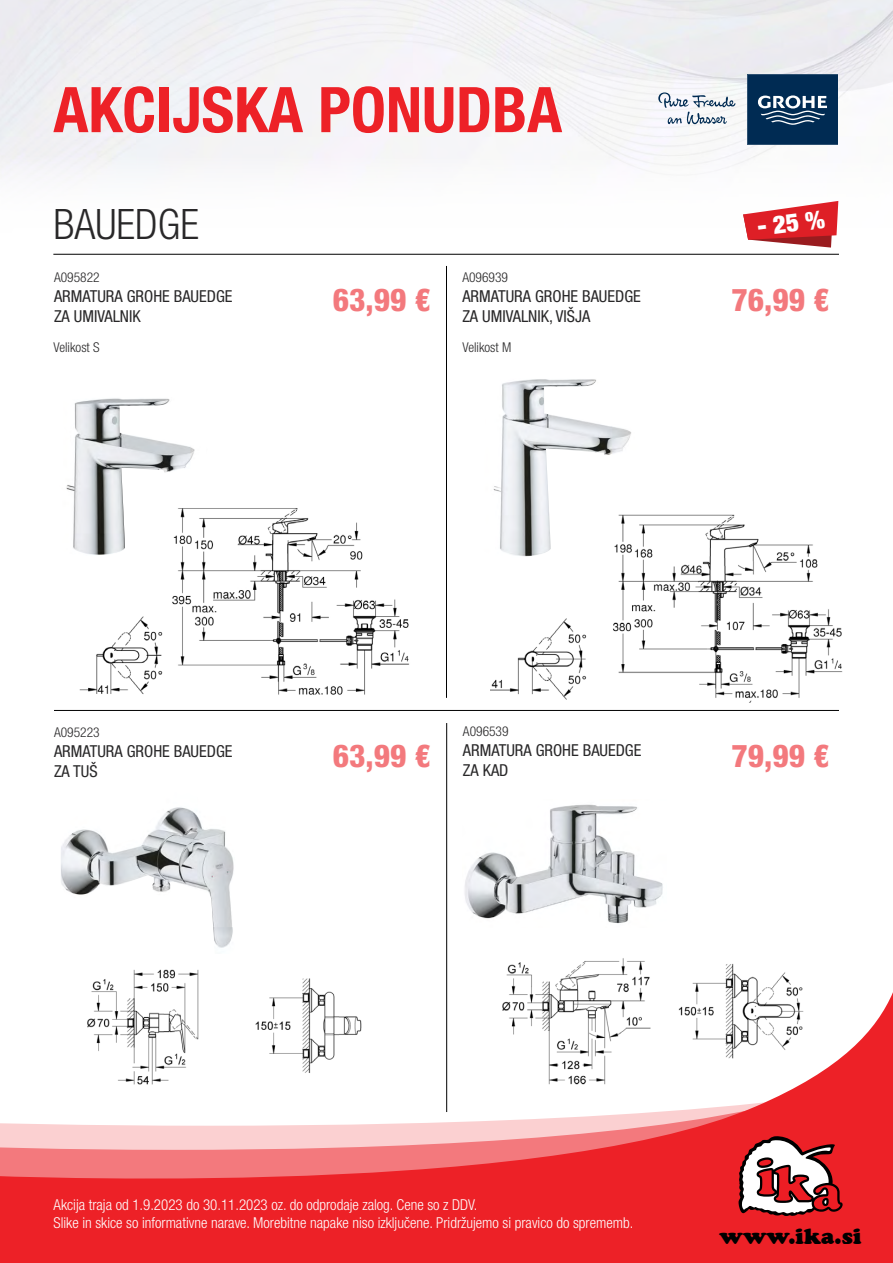
<style>
.page{position:relative;width:893px;height:1263px;background:#fff}
.page>*{position:absolute;margin:0;border:0;box-sizing:border-box;transform-origin:0 0}
.t1{font:700 condensed 63px "Helvetica Neue LT Pro";color:#ed2127}
.t2{font:300 condensed 42px "Helvetica Neue LT Pro";color:#292829}
.t3{font:800 condensed 31.5px "Helvetica Neue LT Pro";color:#f3797d}
.t4{font:900 condensed 24.9px "Helvetica Neue LT Pro";color:#fff}
.t5{font:22.5px "Cupertino";color:#000}
.t6{font:condensed 16.5px/19.8px "Helvetica Neue LT Pro";color:#292829}
.t7{font:300 condensed 15px/18px "Helvetica Neue LT Pro";color:#fff}
.t8{font:300 condensed 13.5px "Helvetica Neue LT Pro";color:#292829}
.s1{font-weight:900}
</style>
<div class="page">
<img style="left:692px;top:963px;width:110px;height:25px">
<svg style="left:0;top:988px;width:893px;height:275px;fill:#ed2127"></svg>
<svg style="left:449px;top:992px;width:139px;height:106px"></svg>
<svg style="left:738px;top:1136px;width:105px;height:80px"></svg>
<img style="left:488px;top:958px;width:165px;height:135px">
<img style="left:0;top:0;width:893px;height:207px">
<img style="left:66px;top:398px;width:129px;height:157px">
<img style="left:168px;top:493px;width:242px;height:202px">
<hr style="left:54px;top:710px;width:785px;height:1px;background:#000">
<hr style="left:53px;top:254px;width:786px;height:1px;background:#000">
<hr style="left:446px;top:266px;width:1px;height:432px;background:#000">
<img style="left:79px;top:616px;width:84px;height:78px">
<img style="left:493px;top:379px;width:138px;height:178px">
<img style="left:613px;top:504px;width:230px;height:198px">
<img style="left:61px;top:807px;width:173px;height:141px">
<img style="left:75px;top:969px;width:137px;height:124px">
<img style="left:245px;top:978px;width:125px;height:104px">
<svg style="left:747px;top:75px;width:91px;height:70px;background:#1b4165"></svg>
<svg style="left:658px;top:92px;width:77px;height:32px"></svg>
<hr style="left:446px;top:723px;width:1px;height:389px;background:#000">
<img style="left:490px;top:618px;width:97px;height:82px">
<img style="left:464px;top:804px;width:199px;height:120px">
<svg style="left:743px;top:201px;width:95px;height:47px"></svg>
<h1 class="t1" style="left:53px;top:72px;width:510px">AKCIJSKA PONUDBA</h1>
<h2 class="t2" style="left:53px;top:200px;width:147px">BAUEDGE</h2>
<h3 class="t4" style="left:756px;top:211px;width:69px;rotate:-7deg">- 25 %</h3>
<p class="t8" style="left:54px;top:270px;width:47px">A095822</p>
<p class="t6" style="left:54px;top:286px;width:180px">ARMATURA GROHE BAUEDGE<br>ZA UMIVALNIK</p>
<h3 class="t3" style="left:333px;top:280px;width:100px">63,99 <span class="s1">€</span></h3>
<p class="t8" style="left:462px;top:270px;width:47px">A096939</p>
<p class="t6" style="left:462px;top:286px;width:180px">ARMATURA GROHE BAUEDGE<br>ZA UMIVALNIK, VIŠJA</p>
<h3 class="t3" style="left:731px;top:280px;width:100px">76,99 <span class="s1">€</span></h3>
<p class="t8" style="left:53px;top:339px;width:48px">Velikost S</p>
<p class="t8" style="left:462px;top:339px;width:50px">Velikost M</p>
<p class="t8" style="left:54px;top:724px;width:47px">A095223</p>
<p class="t6" style="left:54px;top:741px;width:180px">ARMATURA GROHE BAUEDGE<br>ZA TUŠ</p>
<h3 class="t3" style="left:333px;top:736px;width:100px">63,99 <span class="s1">€</span></h3>
<p class="t8" style="left:463px;top:724px;width:47px">A096539</p>
<p class="t6" style="left:463px;top:740px;width:180px">ARMATURA GROHE BAUEDGE<br>ZA KAD</p>
<h3 class="t3" style="left:731px;top:736px;width:100px">79,99 <span class="s1">€</span></h3>
<p class="t7" style="left:54px;top:1196px;width:581px">Akcija traja od 1.9.2023 do 30.11.2023 oz. do odprodaje zalog. Cene so z DDV.<br>Slike in skice so informativne narave. Morebitne napake niso izključene. Pridržujemo si pravico do sprememb.</p>
<h3 class="t5" style="left:720px;top:1222px;width:143px">www.ika.si</h3>
</div>
